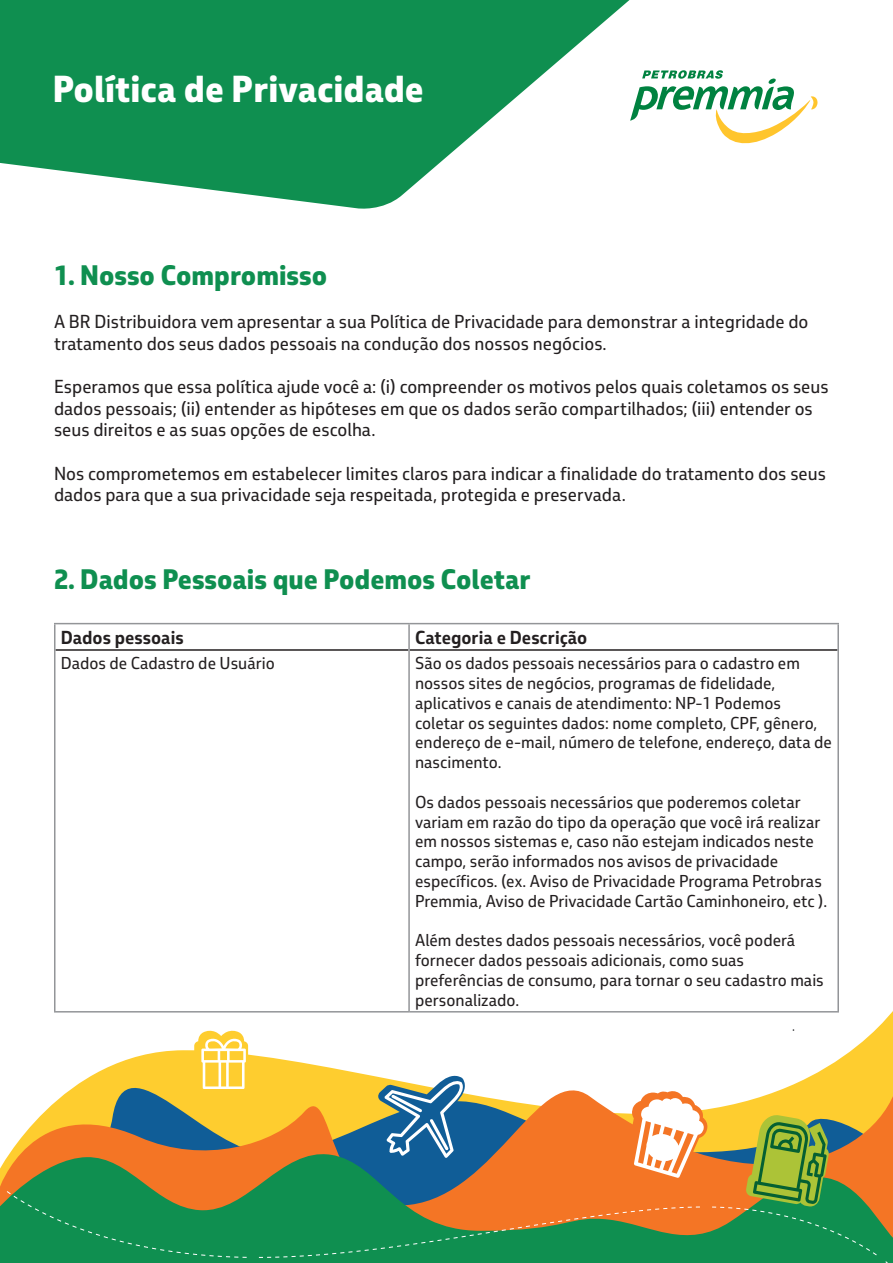
<style>
.page{position:relative;width:893px;height:1263px;background:#fff}
.page>*{position:absolute;margin:0;border:0;box-sizing:border-box;transform-origin:0 0}
.t1{font:800 36px "Petrobras Sans";color:#fff}
.t2{font:800 27px "Petrobras Sans";color:#0f8f50}
.t3{font:18px/21.6px "Petrobras Sans";color:#231f20}
.t4{font:700 18px "Petrobras Sans";color:#231f20}
.t5{font:16.5px/19.8px "Petrobras Sans";color:#231f20}
</style>
<div class="page">
<svg style="left:54px;top:1011px;width:839px;height:23px"></svg>
<svg style="left:123px;top:1034px;width:770px;height:27px"></svg>
<svg style="left:14px;top:1061px;width:879px;height:86px"></svg>
<svg style="left:0;top:1147px;width:893px;height:116px;background:#83833c"></svg>
<svg style="left:7px;top:1191px;width:240px;height:67px;background:#228d4e"></svg>
<svg style="left:194px;top:1030px;width:54px;height:61px"></svg>
<svg style="left:259px;top:1075px;width:618px;height:183px;background:#96985a"></svg>
<svg style="left:0;top:0;width:630px;height:209px;fill:#0f8f50"></svg>
<svg style="left:630px;top:70px;width:188px;height:74px"></svg>
<hr style="left:56px;top:649px;width:352px;height:2px;background:#231f20">
<hr style="left:410px;top:649px;width:427px;height:2px;background:#231f20">
<hr style="left:408px;top:624px;width:2px;height:26px;background:#939598">
<hr style="left:408px;top:650px;width:2px;height:361px;background:#939598">
<hr style="left:54px;top:623px;width:355px;height:1px;background:#939598">
<hr style="left:54px;top:624px;width:2px;height:26px;background:#939598">
<hr style="left:409px;top:623px;width:430px;height:1px;background:#939598">
<hr style="left:837px;top:624px;width:2px;height:26px;background:#939598">
<hr style="left:54px;top:650px;width:2px;height:361px;background:#939598">
<hr style="left:837px;top:650px;width:2px;height:361px;background:#939598">
<hr style="left:54px;top:1011px;width:355px;height:1px;background:#939598">
<hr style="left:409px;top:1011px;width:430px;height:1px;background:#939598">
<h1 class="t1" style="left:53px;top:65px;width:372px">Política de Privacidade</h1>
<p class="t2" style="left:54px;top:257px;width:275px">1. Nosso Compromisso</p>
<p class="t3" style="left:54px;top:311px;width:756px">A BR Distribuidora vem apresentar a sua Política de Privacidade para demonstrar a integridade do tratamento dos seus dados pessoais na condução dos nossos negócios.</p>
<p class="t3" style="left:54px;top:376px;width:776px">Esperamos que essa política ajude você a: (i) compreender os motivos pelos quais coletamos os seus dados pessoais; (ii) entender as hipóteses em que os dados serão compartilhados; (iii) entender os seus direitos e as suas opções de escolha.</p>
<p class="t3" style="left:54px;top:462px;width:773px">Nos comprometemos em estabelecer limites claros para indicar a finalidade do tratamento dos seus dados para que a sua privacidade seja respeitada, protegida e preservada.</p>
<p class="t2" style="left:54px;top:561px;width:478px">2. Dados Pessoais que Podemos Coletar</p>
<p class="t4" style="left:61px;top:626px;width:124px">Dados pessoais</p>
<p class="t4" style="left:415px;top:626px;width:174px">Categoria e Descrição</p>
<p class="t5" style="left:61px;top:653px;width:216px">Dados de Cadastro de Usuário</p>
<p class="t5" style="left:415px;top:653px;width:418px">São os dados pessoais necessários para o cadastro em nossos sites de negócios, programas de fidelidade, aplicativos e canais de atendimento: NP-1 Podemos coletar os seguintes dados: nome completo, CPF, gênero, endereço de e-mail, número de telefone, endereço, data de nascimento.</p>
<p class="t5" style="left:415px;top:792px;width:414px">Os dados pessoais necessários que poderemos coletar variam em razão do tipo da operação que você irá realizar em nossos sistemas e, caso não estejam indicados neste campo, serão informados nos avisos de privacidade específicos. (ex. Aviso de Privacidade Programa Petrobras Premmia, Aviso de Privacidade Cartão Caminhoneiro, etc ).</p>
<p class="t5" style="left:415px;top:930px;width:410px">Além destes dados pessoais necessários, você poderá fornecer dados pessoais adicionais, como suas preferências de consumo, para tornar o seu cadastro mais personalizado.</p>
</div>
